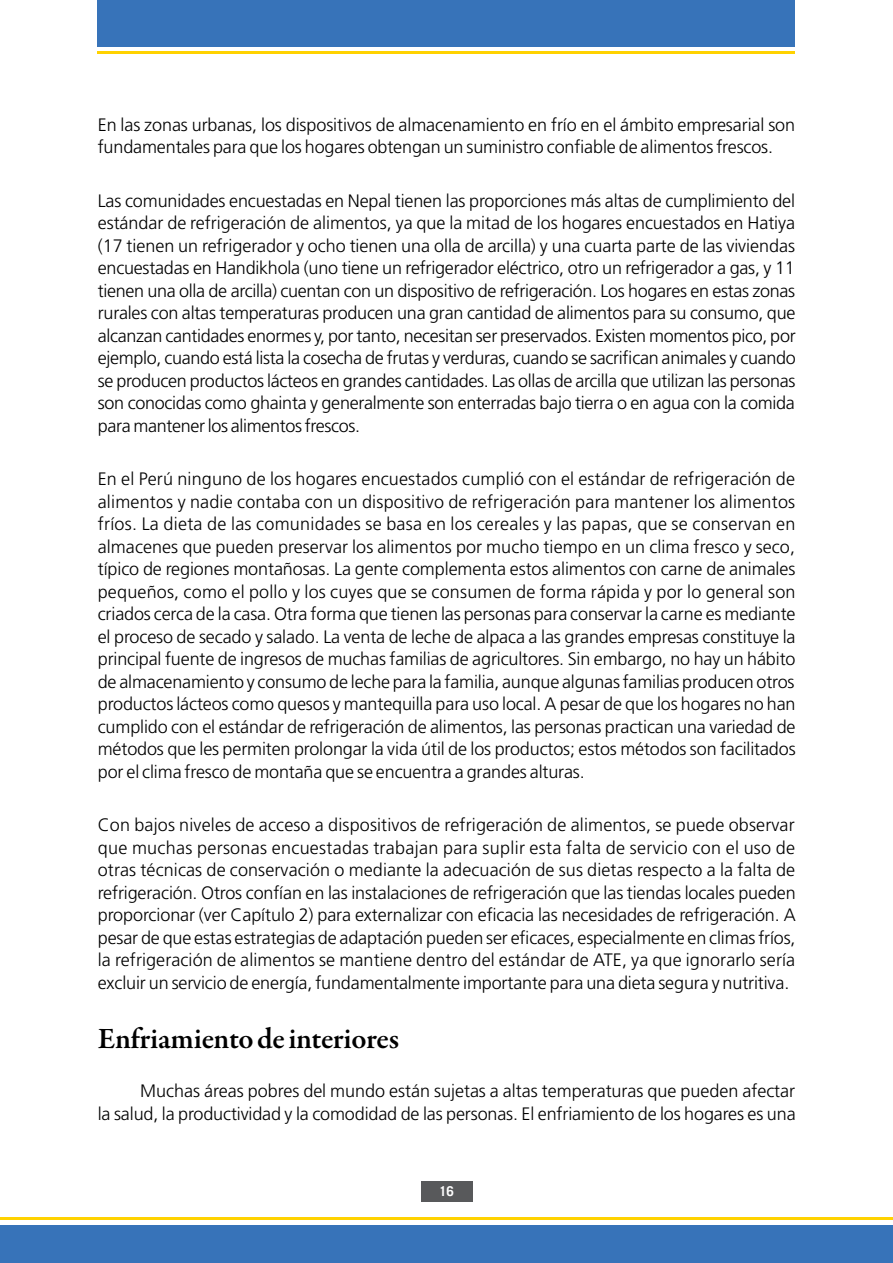
<style>
.page{position:relative;width:893px;height:1263px;background:#fff}
.page>*{position:absolute;margin:0;border:0;box-sizing:border-box;transform-origin:0 0}
.t1{font:600 30px "Garamond Premr Pro";letter-spacing:-.01em;color:#000}
.t2{font:300 18px/22.5px "Frutiger";letter-spacing:-.01em;color:#000;text-align:justify}
.t3{font:700 13.5px "Trade Gothic";color:#fff}
</style>
<div class="page">
<div style="left:421px;top:1181px;width:51px;height:20px;background:#58595b"></div>
<div style="left:0;top:1225px;width:893px;height:38px;background:#3773b9"></div>
<div style="left:98px;top:0;width:697px;height:47px;background:#3773b9"></div>
<hr style="left:0;top:1216px;width:893px;height:3px;background:#ffd200">
<hr style="left:98px;top:51px;width:697px;height:3px;background:#ffd200">
<p class="t2" style="left:98px;top:113px;width:699px">En las zonas urbanas, los dispositivos de almacenamiento en frío en el ámbito empresarial son fundamentales para que los hogares obtengan un suministro confiable de alimentos frescos.</p>
<p class="t2" style="left:98px;top:189px;width:699px">Las comunidades encuestadas en Nepal tienen las proporciones más altas de cumplimiento del estándar de refrigeración de alimentos, ya que la mitad de los hogares encuestados en Hatiya (17 tienen un refrigerador y ocho tienen una olla de arcilla) y una cuarta parte de las viviendas encuestadas en Handikhola (uno tiene un refrigerador eléctrico, otro un refrigerador a gas, y 11 tienen una olla de arcilla) cuentan con un dispositivo de refrigeración. Los hogares en estas zonas rurales con altas temperaturas producen una gran cantidad de alimentos para su consumo, que alcanzan cantidades enormes y, por tanto, necesitan ser preservados. Existen momentos pico, por ejemplo, cuando está lista la cosecha de frutas y verduras, cuando se sacrifican animales y cuando se producen productos lácteos en grandes cantidades. Las ollas de arcilla que utilizan las personas son conocidas como ghainta y generalmente son enterradas bajo tierra o en agua con la comida para mantener los alimentos frescos.</p>
<p class="t2" style="left:98px;top:468px;width:699px">En el Perú ninguno de los hogares encuestados cumplió con el estándar de refrigeración de alimentos y nadie contaba con un dispositivo de refrigeración para mantener los alimentos fríos. La dieta de las comunidades se basa en los cereales y las papas, que se conservan en almacenes que pueden preservar los alimentos por mucho tiempo en un clima fresco y seco, típico de regiones montañosas. La gente complementa estos alimentos con carne de animales pequeños, como el pollo y los cuyes que se consumen de forma rápida y por lo general son criados cerca de la casa. Otra forma que tienen las personas para conservar la carne es mediante el proceso de secado y salado. La venta de leche de alpaca a las grandes empresas constituye la principal fuente de ingresos de muchas familias de agricultores. Sin embargo, no hay un hábito de almacenamiento y consumo de leche para la familia, aunque algunas familias producen otros productos lácteos como quesos y mantequilla para uso local. A pesar de que los hogares no han cumplido con el estándar de refrigeración de alimentos, las personas practican una variedad de métodos que les permiten prolongar la vida útil de los productos; estos métodos son facilitados por el clima fresco de montaña que se encuentra a grandes alturas.</p>
<p class="t2" style="left:98px;top:814px;width:699px">Con bajos niveles de acceso a dispositivos de refrigeración de alimentos, se puede observar que muchas personas encuestadas trabajan para suplir esta falta de servicio con el uso de otras técnicas de conservación o mediante la adecuación de sus dietas respecto a la falta de refrigeración. Otros confían en las instalaciones de refrigeración que las tiendas locales pueden proporcionar (ver Capítulo 2) para externalizar con eficacia las necesidades de refrigeración. A pesar de que estas estrategias de adaptación pueden ser eficaces, especialmente en climas fríos, la refrigeración de alimentos se mantiene dentro del estándar de ATE, ya que ignorarlo sería excluir un servicio de energía, fundamentalmente importante para una dieta segura y nutritiva.</p>
<h1 class="t1" style="left:98px;top:1021px;width:303px">Enfriamiento de interiores</h1>
<p class="t2" style="left:98px;top:1080px;width:699px;text-align:right">Muchas áreas pobres del mundo están sujetas a altas temperaturas que pueden afectar<br>la salud, la productividad y la comodidad de las personas. El enfriamiento de los hogares es una</p>
<p class="t3" style="left:439px;top:1183px;width:16px">16</p>
</div>
